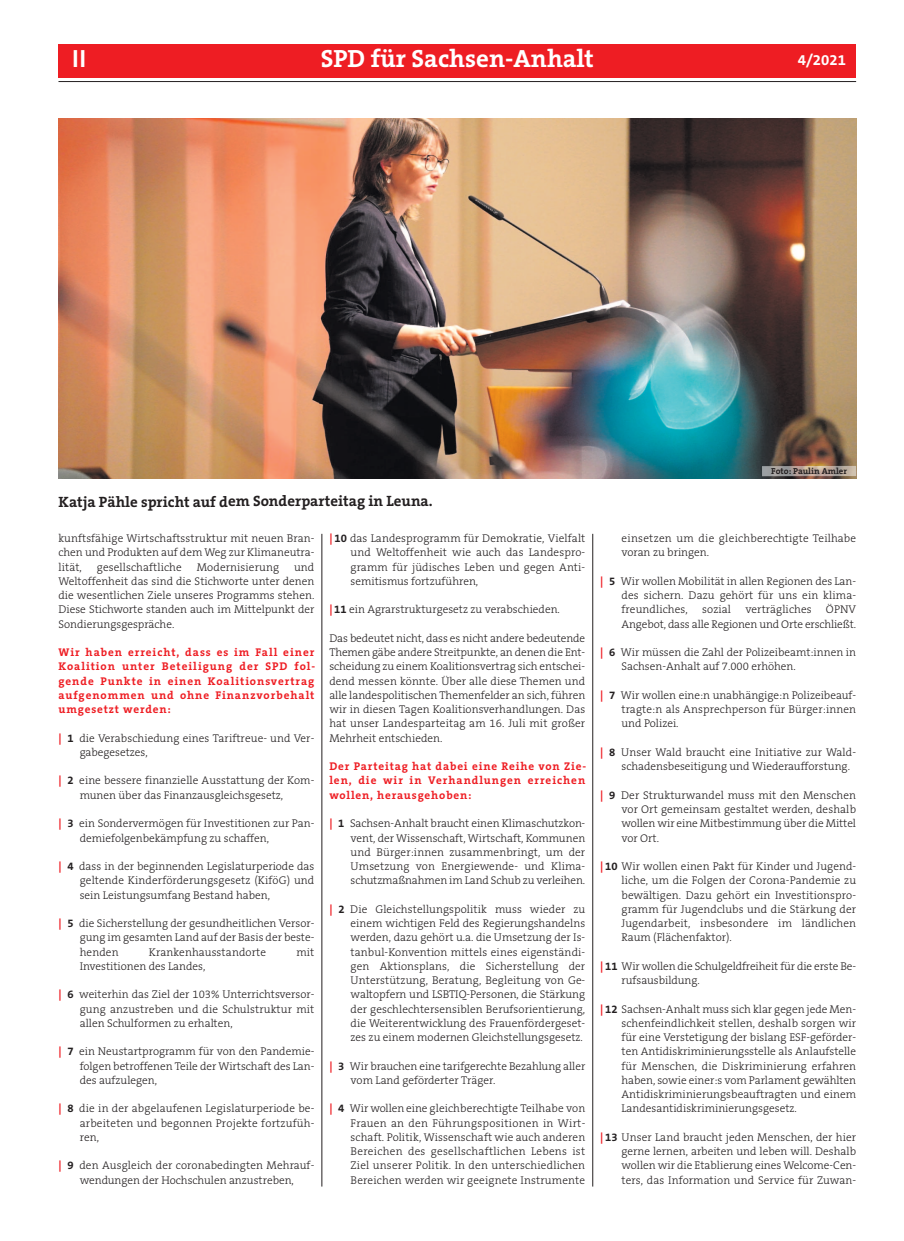
<style>
.page{position:relative;width:904px;height:1241px;background:#fff}
.page>*{position:absolute;margin:0;border:0;box-sizing:border-box;transform-origin:0 0}
.t1{font:700 25px "The Serif B7";color:#fff}
.t2{font:700 25px "The Sans B7";color:#fff}
.t3{font:700 15px "The Serif B7";color:#231f20}
.t4{font:700 15px "The Sans B7";color:#fff}
.t5{font:300 11.25px/14.2px "The Serif B3";color:#231f20;text-align:justify}
.t6{font:700 11.25px/14.2px "The Serif B7";letter-spacing:.085em;color:#ee1d23;text-align:justify}
.t7{font:700 8.75px "The Serif B7";color:#231f20}
.s1{font-family:"The Sans B7";font-weight:700;color:#ee1d23}
.s2{font-family:"The Sans B7";font-weight:700}
</style>
<div class="page">
<div style="left:58px;top:44px;width:798px;height:34px;background:#ee1d23"></div>
<hr style="left:58px;top:81px;width:798px;height:1px;background:#231f20">
<hr style="left:321px;top:533px;width:1px;height:653px;background:#231f20">
<hr style="left:592px;top:533px;width:1px;height:653px;background:#231f20">
<img style="left:59px;top:119px;width:797px;height:359px">
<img style="left:762px;top:466px;width:94px;height:10px">
<h1 class="t2" style="left:72px;top:49px;width:15px">II</h1>
<h1 class="t1" style="left:321px;top:49px;width:274px">SPD für Sachsen-Anhalt</h1>
<h2 class="t4" style="left:797px;top:54px;width:50px">4/2021</h2>
<h2 class="t3" style="left:59px;top:495px;width:376px">Katja Pähle spricht auf dem Sonderparteitag in Leuna.</h2>
<p class="t5" style="left:58px;top:532px;width:257px">kunftsfähige Wirtschaftsstruktur mit neuen Bran&shy;chen und Produkten auf dem Weg zur Klimaneutra&shy;lität,</p>
<p class="t5" style="left:97px;top:560px;width:86px">gesellschaftliche</p>
<p class="t5" style="left:197px;top:560px;width:84px">Modernisierung</p>
<p class="t5" style="left:58px;top:560px;width:257px;text-indent:235px">und Weltoffenheit das sind die Stichworte unter denen die wesentlichen Ziele unseres Programms stehen.<br>Diese Stichworte standen auch im Mittelpunkt der Sondierungsgespräche.</p>
<p class="t6" style="left:58px;top:646px;width:258px">Wir haben erreicht, dass es im Fall einer Koalition unter Beteiligung der SPD fol&shy;gende Punkte in einen Koalitionsvertrag aufgenommen und ohne Finanzvorbehalt umgesetzt werden:</p>
<p class="t5" style="left:80px;top:731px;width:236px;text-indent:-21px"><span class="s1">|</span> <span class="s2">1</span> die Verabschiedung eines Tariftreue- und Ver&shy;gabegesetzes,</p>
<p class="t5" style="left:80px;top:774px;width:236px;text-indent:-21px"><span class="s1">|</span> <span class="s2">2</span> eine bessere finanzielle Ausstattung der Kom&shy;munen über das Finanzausgleichsgesetz,</p>
<p class="t5" style="left:80px;top:817px;width:236px;text-indent:-21px"><span class="s1">|</span> <span class="s2">3</span> ein Sondervermögen für Investitionen zur Pan&shy;demiefolgenbekämpfung zu schaffen,</p>
<p class="t5" style="left:80px;top:860px;width:236px;text-indent:-21px"><span class="s1">|</span> <span class="s2">4</span> dass in der beginnenden Legislaturperiode das geltende Kinderförderungsgesetz (KiföG) und sein Leistungsumfang Bestand haben,</p>
<p class="t5" style="left:80px;top:917px;width:236px;text-indent:-21px"><span class="s1">|</span> <span class="s2">5</span> die Sicherstellung der gesundheitlichen Versor&shy;gung im gesamten Land auf der Basis der beste&shy;henden</p>
<p class="t5" style="left:149px;top:945px;width:119px">Krankenhausstandorte</p>
<p class="t5" style="left:296px;top:945px;width:20px">mit</p>
<p class="t5" style="left:80px;top:959px;width:127px">Investitionen des Landes,</p>
<p class="t5" style="left:80px;top:988px;width:236px;text-indent:-21px"><span class="s1">|</span> <span class="s2">6</span> weiterhin das Ziel der 103% Unterrichtsversor&shy;gung anzustreben und die Schulstruktur mit allen Schulformen zu erhalten,</p>
<p class="t5" style="left:80px;top:1045px;width:236px;text-indent:-21px"><span class="s1">|</span> <span class="s2">7</span> ein Neustartprogramm für von den Pandemie&shy;folgen betroffenen Teile der Wirtschaft des Lan&shy;des aufzulegen,</p>
<p class="t5" style="left:80px;top:1102px;width:236px;text-indent:-21px"><span class="s1">|</span> <span class="s2">8</span> die in der abgelaufenen Legislaturperiode be&shy;arbeiteten und begonnen Projekte fortzufüh&shy;ren,</p>
<p class="t5" style="left:58px;top:1159px;width:257px;text-align:center"><span class="s1">|</span> <span class="s2">9</span> den Ausgleich der coronabedingten Mehrauf&shy;wendungen der Hochschulen anzustreben,</p>
<p class="t5" style="left:350px;top:532px;width:236px;text-indent:-21px"><span class="s1">|</span> <span class="s2">10</span> das Landesprogramm für Demokratie, Vielfalt und Weltoffenheit wie auch das Landespro&shy;gramm für jüdisches Leben und gegen Anti&shy;semitismus fortzuführen,</p>
<p class="t5" style="left:329px;top:603px;width:232px"><span class="s1">|</span> <span class="s2">11</span> ein Agrarstrukturgesetz zu verabschieden.</p>
<p class="t5" style="left:329px;top:632px;width:257px">Das bedeutet nicht, dass es nicht andere bedeutende Themen gäbe andere Streitpunkte, an denen die Ent&shy;scheidung zu einem Koalitionsvertrag sich entschei&shy;dend messen könnte. Über alle diese Themen und alle landespolitischen Themenfelder an sich, führen wir in diesen Tagen Koalitionsverhandlungen. Das hat unser Landesparteitag am 16. Juli mit großer Mehrheit entschieden.</p>
<p class="t6" style="left:329px;top:760px;width:258px">Der Parteitag hat dabei eine Reihe von Zie&shy;len, die wir in Verhandlungen erreichen wollen, herausgehoben:</p>
<p class="t5" style="left:350px;top:817px;width:236px;text-indent:-21px"><span class="s1">|</span> <span class="s2">1</span> Sachsen-Anhalt braucht einen Klimaschutzkon&shy;vent, der Wissenschaft, Wirtschaft, Kommunen und Bürger:innen zusammenbringt, um der Umsetzung von Energiewende- und Klima&shy;schutzmaßnahmen im Land Schub zu verleihen.</p>
<p class="t5" style="left:350px;top:902px;width:236px;text-indent:-21px"><span class="s1">|</span> <span class="s2">2</span> Die Gleichstellungspolitik muss wieder zu einem wichtigen Feld des Regierungshandelns werden, dazu gehört u.a. die Umsetzung der Is&shy;tanbul-Konvention mittels eines eigenständi&shy;gen Aktionsplans, die Sicherstellung der Unterstützung, Beratung, Begleitung von Ge&shy;waltopfern und LSBTIQ-Personen, die Stärkung der geschlechtersensiblen Berufsorientierung, die Weiterentwicklung des Frauenfördergeset&shy;zes zu einem modernen Gleichstellungsgesetz.</p>
<p class="t5" style="left:350px;top:1059px;width:236px;text-indent:-21px"><span class="s1">|</span> <span class="s2">3</span> Wir brauchen eine tarifgerechte Bezahlung aller vom Land geförderter Träger.</p>
<p class="t5" style="left:350px;top:1102px;width:236px;text-indent:-21px"><span class="s1">|</span> <span class="s2">4</span> Wir wollen eine gleichberechtigte Teilhabe von Frauen an den Führungspositionen in Wirt&shy;schaft. Politik, Wissenschaft wie auch anderen Bereichen des gesellschaftlichen Lebens ist Ziel unserer Politik. In den unterschiedlichen Bereichen werden wir geeignete Instrumente</p>
<p class="t7" style="left:771px;top:467px;width:77px">Foto: Paulin Amler</p>
<p class="t5" style="left:621px;top:532px;width:236px">einsetzen um die gleichberechtigte Teilhabe voran zu bringen.</p>
<p class="t5" style="left:621px;top:575px;width:236px;text-indent:-21px"><span class="s1">|</span> <span class="s2">5</span> Wir wollen Mobilität in allen Regionen des Lan&shy;des sichern. Dazu gehört für uns ein klima&shy;freundliches,</p>
<p class="t5" style="left:621px;top:603px;width:236px;text-align:right">ÖPNV<br>Angebot, dass alle Regionen und Orte erschließt.</p>
<p class="t5" style="left:621px;top:646px;width:236px;text-indent:-21px"><span class="s1">|</span> <span class="s2">6</span> Wir müssen die Zahl der Polizeibeamt:innen in<br>Sachsen-Anhalt auf 7.000 erhöhen.</p>
<p class="t5" style="left:621px;top:689px;width:236px;text-indent:-21px"><span class="s1">|</span> <span class="s2">7</span> Wir wollen eine:n unabhängige:n Polizeibeauf&shy;tragte:n als Ansprechperson für Bürger:innen und Polizei.</p>
<p class="t5" style="left:621px;top:746px;width:236px;text-indent:-21px"><span class="s1">|</span> <span class="s2">8</span> Unser Wald braucht eine Initiative zur Wald&shy;schadensbeseitigung und Wiederaufforstung.</p>
<p class="t5" style="left:621px;top:788px;width:236px;text-indent:-21px"><span class="s1">|</span> <span class="s2">9</span> Der Strukturwandel muss mit den Menschen vor Ort gemeinsam gestaltet werden, deshalb wollen wir eine Mitbestimmung über die Mittel vor Ort.</p>
<p class="t5" style="left:621px;top:860px;width:236px;text-indent:-21px"><span class="s1">|</span> <span class="s2">10</span> Wir wollen einen Pakt für Kinder und Jugend&shy;liche, um die Folgen der Corona-Pandemie zu bewältigen. Dazu gehört ein Investitionspro&shy;gramm für Jugendclubs und die Stärkung der Jugendarbeit, insbesondere im ländlichen Raum (Flächenfaktor).</p>
<p class="t5" style="left:621px;top:959px;width:236px;text-indent:-21px"><span class="s1">|</span> <span class="s2">11</span> Wir wollen die Schulgeldfreiheit für die erste Be&shy;rufsausbildung.</p>
<p class="t5" style="left:621px;top:1002px;width:236px;text-indent:-21px"><span class="s1">|</span> <span class="s2">12</span> Sachsen-Anhalt muss sich klar gegen jede Men&shy;schenfeindlichkeit stellen, deshalb sorgen wir für eine Verstetigung der bislang ESF-geförder&shy;ten Antidiskriminierungsstelle als Anlaufstelle für Menschen, die Diskriminierung erfahren haben, sowie einer:s vom Parlament gewählten Antidiskriminierungsbeauftragten und einem Landesantidiskriminierungsgesetz.</p>
<p class="t5" style="left:621px;top:1130px;width:236px;text-indent:-21px"><span class="s1">|</span> <span class="s2">13</span> Unser Land braucht jeden Menschen, der hier gerne lernen, arbeiten und leben will. Deshalb wollen wir die Etablierung eines Welcome-Cen&shy;ters, das Information und Service für Zuwan-</p>
<p class="t5" style="left:702px;top:603px;width:30px">sozial</p>
<p class="t5" style="left:745px;top:603px;width:68px">verträgliches</p>
</div>
